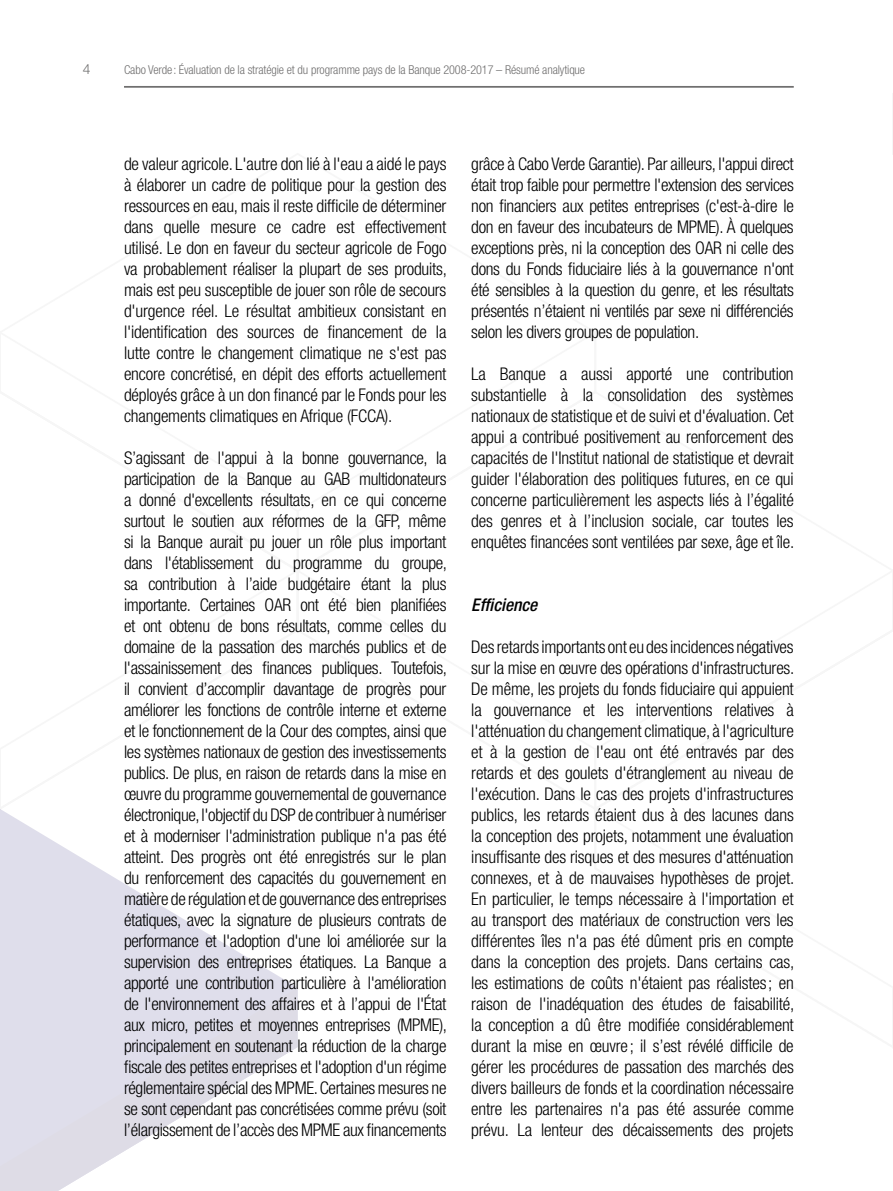
<style>
.page{position:relative;width:893px;height:1191px;background:#fff}
.page>*{position:absolute;margin:0;border:0;box-sizing:border-box;transform-origin:0 0}
.t1{font:300 condensed 17.5px/21px "Helvetica Neue LT Std";letter-spacing:-.01em;color:#000;text-align:justify}
.t2{font:italic 500 condensed 17.5px "Helvetica Neue LT Std";color:#000}
.t3{font:300 14px "Helvetica Neue LT Std";color:#706f6f}
.t4{font:300 condensed 12.25px "Helvetica Neue LT Std";letter-spacing:-.01em;color:#706f6f}
</style>
<div class="page">
<svg style="left:0;top:809px;width:296px;height:178px;fill:#e7e6ef"></svg>
<svg style="left:1px;top:987px;width:297px;height:204px;fill:#dfdeeb"></svg>
<svg style="left:0;top:987px;width:1px;height:204px"></svg>
<hr style="left:124px;top:86px;width:670px;height:2px;background:#706f6f">
<p class="t3" style="left:83px;top:61px;width:9px">4</p>
<p class="t4" style="left:124px;top:63px;width:463px">Cabo Verde: Évaluation de la stratégie et du programme pays de la Banque 2008-2017 – Résumé analytique</p>
<p class="t1" style="left:124px;top:153px;width:325px">de valeur agricole. L'autre don lié à l'eau a aidé le pays à élaborer un cadre de politique pour la gestion des ressources en eau, mais il reste difficile de déterminer dans quelle mesure ce cadre est effectivement utilisé. Le don en faveur du secteur agricole de Fogo va probablement réaliser la plupart de ses produits, mais est peu susceptible de jouer son rôle de secours d'urgence réel. Le résultat ambitieux consistant en l'identification des sources de financement de la lutte contre le changement climatique ne s'est pas encore concrétisé, en dépit des efforts actuellement déployés grâce à un don financé par le Fonds pour les changements climatiques en Afrique (FCCA).</p>
<p class="t1" style="left:124px;top:447px;width:325px">S’agissant de l'appui à la bonne gouvernance, la participation de la Banque au GAB multidonateurs a donné d'excellents résultats, en ce qui concerne surtout le soutien aux réformes de la GFP, même si la Banque aurait pu jouer un rôle plus important dans l'établissement du programme du groupe, sa contribution à l’aide budgétaire étant la plus importante. Certaines OAR ont été bien planifiées et ont obtenu de bons résultats, comme celles du domaine de la passation des marchés publics et de l'assainissement des finances publiques. Toutefois, il convient d’accomplir davantage de progrès pour améliorer les fonctions de contrôle interne et externe et le fonctionnement de la Cour des comptes, ainsi que les systèmes nationaux de gestion des investissements publics. De plus, en raison de retards dans la mise en œuvre du programme gouvernemental de gouvernance électronique, l'objectif du DSP de contribuer à numériser et à moderniser l'administration publique n'a pas été atteint. Des progrès ont été enregistrés sur le plan du renforcement des capacités du gouvernement en matière de régulation et de gouvernance des entreprises étatiques, avec la signature de plusieurs contrats de performance et l'adoption d'une loi améliorée sur la supervision des entreprises étatiques. La Banque a apporté une contribution particulière à l'amélioration de l'environnement des affaires et à l’appui de l'État aux micro, petites et moyennes entreprises (MPME), principalement en soutenant la réduction de la charge fiscale des petites entreprises et l'adoption d'un régime réglementaire spécial des MPME. Certaines mesures ne se sont cependant pas concrétisées comme prévu (soit l’élargissement de l’accès des MPME aux financements</p>
<p class="t1" style="left:471px;top:153px;width:324px">grâce à Cabo Verde Garantie). Par ailleurs, l'appui direct était trop faible pour permettre l'extension des services non financiers aux petites entreprises (c'est-à-dire le don en faveur des incubateurs de MPME). À quelques exceptions près, ni la conception des OAR ni celle des dons du Fonds fiduciaire liés à la gouvernance n'ont été sensibles à la question du genre, et les résultats présentés n’étaient ni ventilés par sexe ni différenciés selon les divers groupes de population.</p>
<p class="t1" style="left:471px;top:363px;width:325px">La Banque a aussi apporté une contribution substantielle à la consolidation des systèmes nationaux de statistique et de suivi et d'évaluation. Cet appui a contribué positivement au renforcement des capacités de l'Institut national de statistique et devrait guider l'élaboration des politiques futures, en ce qui concerne particulièrement les aspects liés à l’égalité des genres et à l’inclusion sociale, car toutes les enquêtes financées sont ventilées par sexe, âge et île.</p>
<p class="t2" style="left:471px;top:594px;width:68px">Efficience</p>
<p class="t1" style="left:471px;top:636px;width:325px">Des retards importants ont eu des incidences négatives sur la mise en œuvre des opérations d'infrastructures.<br>De même, les projets du fonds fiduciaire qui appuient la gouvernance et les interventions relatives à l'atténuation du changement climatique, à l'agriculture et à la gestion de l'eau ont été entravés par des retards et des goulets d'étranglement au niveau de l'exécution. Dans le cas des projets d'infrastructures publics, les retards étaient dus à des lacunes dans la conception des projets, notamment une évaluation insuffisante des risques et des mesures d'atténuation connexes, et à de mauvaises hypothèses de projet.<br>En particulier, le temps nécessaire à l'importation et au transport des matériaux de construction vers les différentes îles n'a pas été dûment pris en compte dans la conception des projets. Dans certains cas, les estimations de coûts n'étaient pas réalistes; en raison de l'inadéquation des études de faisabilité, la conception a dû être modifiée considérablement durant la mise en œuvre; il s’est révélé difficile de gérer les procédures de passation des marchés des divers bailleurs de fonds et la coordination nécessaire entre les partenaires n'a pas été assurée comme prévu. La lenteur des décaissements des projets</p>
</div>
